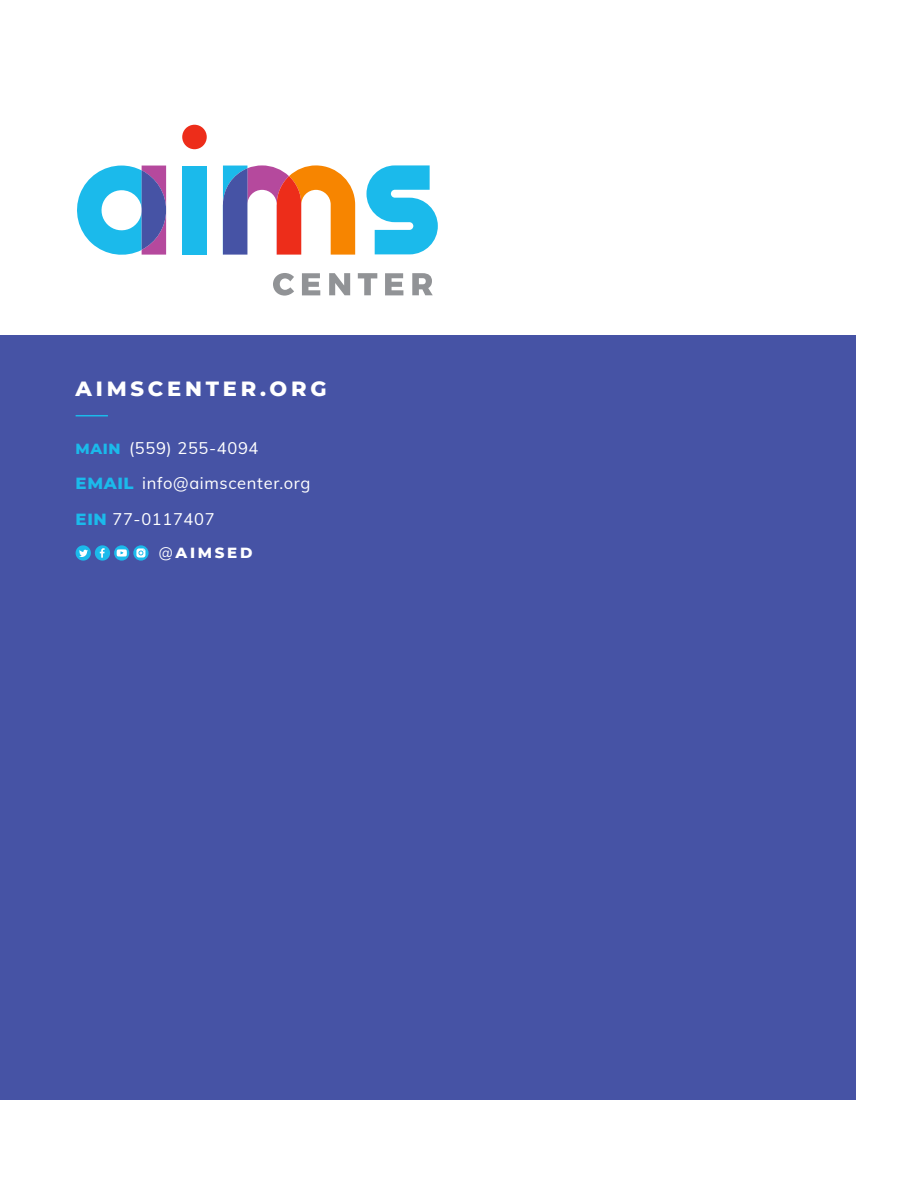
<style>
.page{position:relative;width:918px;height:1188px;background:#fff}
.page>*{position:absolute;margin:0;border:0;box-sizing:border-box;transform-origin:0 0}
.t1{font:800 21px "Montserrat";letter-spacing:.18em;color:#fff}
.t2{font:16.5px "Mulish";letter-spacing:.04em;color:#fff}
.t3{font:800 15px "Montserrat";letter-spacing:.18em;color:#fff}
.s1{font-family:"Montserrat";font-weight:800;font-size:15px;color:#1bbaeb}
.s2{font-family:"Montserrat";font-weight:800;color:#1bbaeb}
.s3{font-family:"Mulish";font-weight:400}
</style>
<div class="page">
<div style="left:0;top:336px;width:855px;height:764px;background:#4653a5"></div>
<svg style="left:273px;top:273px;width:21px;height:23px"></svg>
<svg style="left:302px;top:273px;width:18px;height:22px"></svg>
<svg style="left:329px;top:273px;width:21px;height:22px"></svg>
<svg style="left:358px;top:273px;width:19px;height:22px"></svg>
<svg style="left:385px;top:273px;width:18px;height:22px"></svg>
<svg style="left:412px;top:273px;width:21px;height:22px"></svg>
<svg style="left:77px;top:166px;width:89px;height:89px"></svg>
<div style="left:182px;top:166px;width:25px;height:89px;background:#1bbaeb"></div>
<svg style="left:223px;top:165px;width:132px;height:90px"></svg>
<svg style="left:366px;top:165px;width:72px;height:89px"></svg>
<div style="left:182px;top:125px;width:25px;height:24px;background:#ed2d1a;border-radius:50%"></div>
<hr style="left:76px;top:415px;width:32px;height:1px;background:#1bbaeb">
<svg style="left:114px;top:545px;width:15px;height:16px"></svg>
<svg style="left:117px;top:549px;width:10px;height:8px"></svg>
<svg style="left:76px;top:545px;width:34px;height:16px"></svg>
<svg style="left:133px;top:545px;width:16px;height:16px"></svg>
<svg style="left:136px;top:548px;width:9px;height:10px"></svg>
<p class="t1" style="left:76px;top:373px;width:252px">AIMSCENTER.ORG</p>
<p class="t2" style="left:76px;top:436px;width:184px"><span class="s1">MAIN</span> (559) 255-4094</p>
<p class="t2" style="left:76px;top:471px;width:236px"><span class="s2">EMAIL</span> info@aimscenter.org</p>
<p class="t2" style="left:76px;top:507px;width:141px"><span class="s2">EIN</span> 77-0117407</p>
<p class="t3" style="left:159px;top:542px;width:95px"><span class="s3">@</span>AIMSED</p>
</div>
